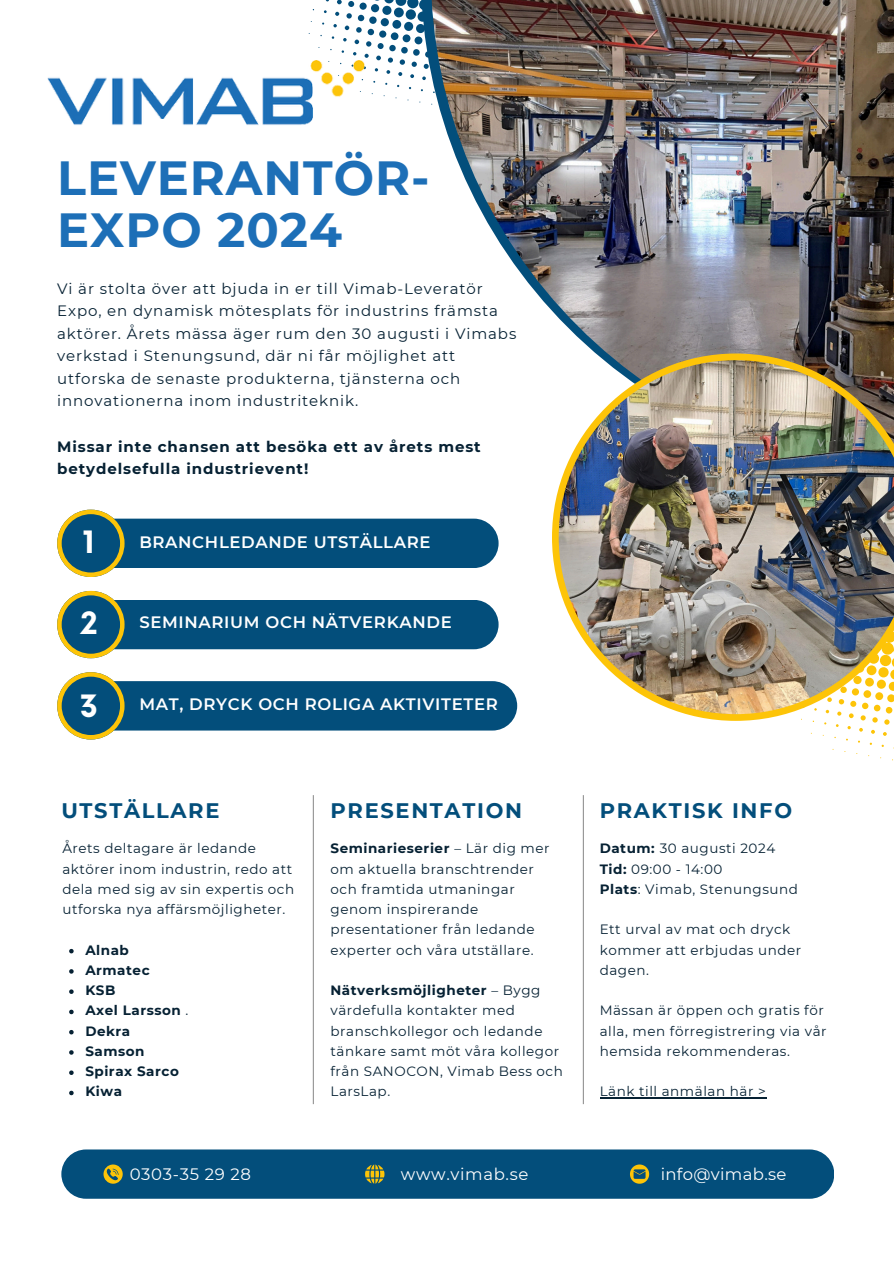
<style>
.page{position:relative;width:894px;height:1264px;background:#fff}
.page>*{position:absolute;margin:0;border:0;box-sizing:border-box;transform-origin:0 0}
.t1{font:700 47.85px/51.8px "Montserrat";letter-spacing:.02em;color:#1d6fb7}
.t2{font:700 30px "Now";color:#fff}
.t3{font:700 21px "Montserrat";letter-spacing:.08em;color:#034e7b}
.t4{font:600 16.5px "Montserrat";letter-spacing:.04em;color:#fff}
.t5{font:16.5px "Montserrat";letter-spacing:.04em;color:#fff}
.t6{font:16.5px "Montserrat";letter-spacing:.02em;color:#fff}
.t7{font:15px/22.5px "Montserrat";letter-spacing:.06em;color:#062133}
.t8{font:700 15px/22.5px "Montserrat";letter-spacing:.06em;color:#062133}
.t9{font:13.5px/20.2px "Montserrat";letter-spacing:.04em;color:#062133}
.t10{font:700 13.5px "Montserrat";letter-spacing:.04em;color:#062133}
.s1{font-weight:400}
.s2{font-weight:700}
</style>
<div class="page">
<div style="left:76px;top:518px;width:422px;height:50px;background:#034e7b;border-radius:25px"></div>
<div style="left:76px;top:600px;width:422px;height:49px;background:#034e7b;border-radius:25px"></div>
<div style="left:76px;top:681px;width:441px;height:49px;background:#034e7b;border-radius:25px"></div>
<svg style="left:57px;top:509px;width:67px;height:68px"></svg>
<svg style="left:57px;top:591px;width:67px;height:67px"></svg>
<svg style="left:57px;top:672px;width:67px;height:67px"></svg>
<svg style="left:884px;top:721px;width:5px;height:3px"></svg>
<svg style="left:883px;top:732px;width:3px;height:4px"></svg>
<svg style="left:308px;top:0;width:113px;height:103px"></svg>
<img style="left:430px;top:0;width:463px;height:353px">
<hr style="left:582px;top:795px;width:1px;height:309px;background:#949494">
<hr style="left:313px;top:795px;width:1px;height:309px;background:#949494">
<div style="left:61px;top:1149px;width:773px;height:49px;background:#034e7b;border-radius:25px"></div>
<img style="left:552px;top:353px;width:341px;height:368px">
<svg style="left:103px;top:1164px;width:20px;height:19px"></svg>
<svg style="left:365px;top:1164px;width:19px;height:19px"></svg>
<svg style="left:630px;top:1164px;width:19px;height:19px"></svg>
<svg style="left:69px;top:948px;width:5px;height:5px"></svg>
<svg style="left:69px;top:969px;width:5px;height:4px"></svg>
<svg style="left:69px;top:989px;width:5px;height:4px"></svg>
<svg style="left:69px;top:1009px;width:5px;height:5px"></svg>
<svg style="left:69px;top:1030px;width:5px;height:4px"></svg>
<svg style="left:69px;top:1050px;width:5px;height:4px"></svg>
<svg style="left:69px;top:1070px;width:5px;height:4px"></svg>
<svg style="left:69px;top:1090px;width:5px;height:5px"></svg>
<hr style="left:599px;top:1097px;width:167px;height:1px;background:#062133">
<img style="left:47px;top:61px;width:318px;height:64px">
<h4 class="t1" style="left:57px;top:152px;width:374px">LEVERANTÖR-<br>EXPO 2024</h4>
<p class="t7" style="left:57px;top:277px;width:460px">Vi är stolta över att bjuda in er till Vimab-Leveratör Expo, en dynamisk mötesplats för industrins främsta aktörer. Årets mässa äger rum den 30 augusti i Vimabs verkstad i Stenungsund, där ni får möjlighet att utforska de senaste produkterna, tjänsterna och innovationerna inom industriteknik.</p>
<p class="t8" style="left:57px;top:435px;width:425px">Missar inte chansen att besöka ett av årets mest betydelsefulla industrievent!</p>
<p class="t2" style="left:83px;top:526px;width:14px">1</p>
<p class="t4" style="left:139px;top:532px;width:293px">BRANCHLEDANDE UTSTÄLLARE</p>
<p class="t2" style="left:80px;top:607px;width:19px">2</p>
<p class="t2" style="left:80px;top:689px;width:20px">3</p>
<p class="t4" style="left:139px;top:612px;width:314px">SEMINARIUM OCH NÄTVERKANDE</p>
<p class="t4" style="left:139px;top:693px;width:360px">MAT, DRYCK OCH ROLIGA AKTIVITETER</p>
<p class="t3" style="left:61px;top:798px;width:160px">UTSTÄLLARE</p>
<p class="t9" style="left:62px;top:838px;width:233px">Årets deltagare är ledande aktörer inom industrin, redo att dela med sig av sin expertis och utforska nya affärsmöjligheter.</p>
<p class="t10" style="left:85px;top:941px;width:45px">Alnab</p>
<h3 class="t10" style="left:85px;top:961px;width:66px">Armatec</h3>
<p class="t10" style="left:85px;top:982px;width:32px">KSB</p>
<p class="t10" style="left:85px;top:1002px;width:105px">Axel Larsson <span class="s1">.</span></p>
<h3 class="t10" style="left:85px;top:1022px;width:46px">Dekra</h3>
<p class="t10" style="left:85px;top:1042px;width:61px">Samson</p>
<h3 class="t10" style="left:85px;top:1063px;width:95px">Spirax Sarco</h3>
<h2 class="t10" style="left:85px;top:1083px;width:38px">Kiwa</h2>
<p class="t3" style="left:330px;top:798px;width:193px">PRESENTATION</p>
<p class="t9" style="left:330px;top:838px;width:220px"><span class="s2">Seminarieserier</span> – Lär dig mer om aktuella branschtrender och framtida utmaningar genom inspirerande presentationer från ledande experter och våra utställare.</p>
<p class="t9" style="left:330px;top:980px;width:234px"><span class="s2">Nätverksmöjligheter</span> – Bygg värdefulla kontakter med branschkollegor och ledande tänkare samt möt våra kollegor från SANOCON, Vimab Bess och</p>
<h2 class="t9" style="left:330px;top:1081px;width:61px">LarsLap.</h2>
<p class="t3" style="left:599px;top:798px;width:194px">PRAKTISK INFO</p>
<p class="t9" style="left:599px;top:838px;width:177px"><span class="s2">Datum:</span> 30 augusti 2024</p>
<p class="t9" style="left:599px;top:858px;width:124px"><span class="s2">Tid:</span> 09:00 - 14:00</p>
<h2 class="t9" style="left:599px;top:878px;width:200px"><span class="s2">Plats</span>: Vimab, Stenungsund</h2>
<p class="t9" style="left:599px;top:919px;width:203px">Ett urval av mat och dryck kommer att erbjudas under dagen.</p>
<p class="t9" style="left:599px;top:1000px;width:228px">Mässan är öppen och gratis för alla, men förregistrering via vår hemsida rekommenderas.</p>
<p class="t9" style="left:599px;top:1081px;width:167px">Länk till anmälan här &gt;</p>
<p class="t5" style="left:130px;top:1163px;width:123px">0303-35 29 28</p>
<h1 class="t5" style="left:401px;top:1163px;width:129px">www.vimab.se</h1>
<h5 class="t6" style="left:660px;top:1163px;width:127px">info@vimab.se</h5>
</div>
